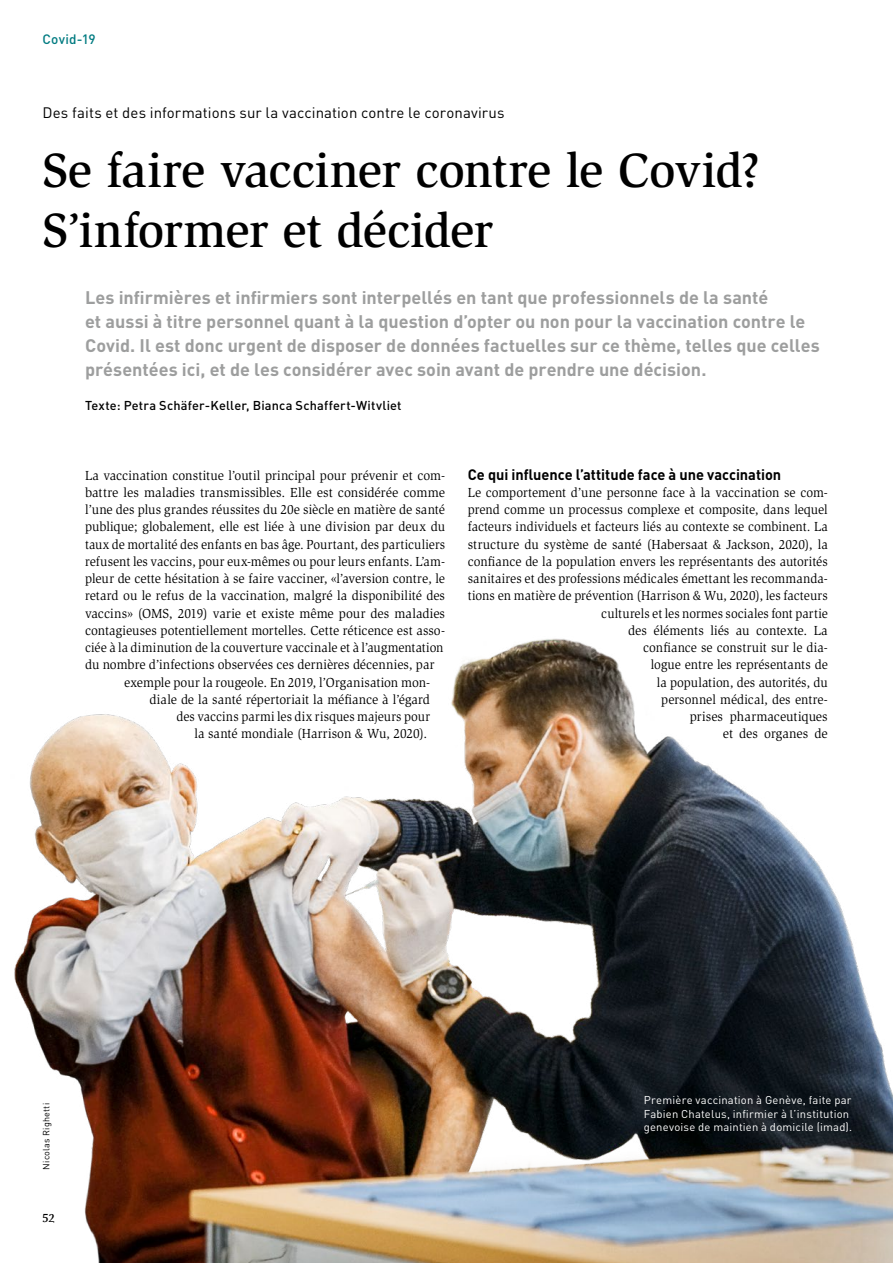
<style>
.page{position:relative;width:893px;height:1263px;background:#fff}
.page>*{position:absolute;margin:0;border:0;box-sizing:border-box;transform-origin:0 0}
.t1{font:500 49.5px/60px "Slimbach Std";letter-spacing:-.01em;color:#000}
.t2{font:700 18px/24px "DIN Pro";color:#9d9e9e}
.t3{font:15px "DIN Pro";letter-spacing:.005em;color:#000}
.t4{font:700 15px "DIN Pro";color:#000}
.t5{font:13.5px/17.2px "Slimbach Std";letter-spacing:.005em;color:#000;text-align:right;scale:.94 1}
.t6{font:13.5px "Slimbach Std";letter-spacing:.005em;color:#000;scale:.95 1}
.t7{font:13.5px "Slimbach Std";letter-spacing:.005em;color:#000;scale:.96 1}
.t8{font:13.5px "Slimbach Std";letter-spacing:.005em;color:#000;scale:.93 1}
.t9{font:500 13.5px "DIN Pro";letter-spacing:.01em;color:#007b81}
.t10{font:500 12.75px "DIN Pro";letter-spacing:.015em;color:#000}
.t11{font:700 12px "Esta Pro";color:#000}
.t12{font:11.25px/13.5px "DIN Pro";letter-spacing:.02em;color:#fff}
.t13{font:9px "DIN Pro";letter-spacing:.025em;color:#000}
</style>
<div class="page">
<img style="left:14px;top:638px;width:879px;height:625px">
<p class="t9" style="left:43px;top:30px;width:55px">Covid-19</p>
<p class="t3" style="left:43px;top:103px;width:464px">Des faits et des informations sur la vaccination contre le coronavirus</p>
<h1 class="t1" style="left:43px;top:140px;width:720px">Se faire vacciner contre le Covid?<br>S’informer et décider</h1>
<p class="t2" style="left:85px;top:284px;width:736px">Les infirmières et infirmiers sont interpellés en tant que professionnels de la santé<br>et aussi à titre personnel quant à la question d’opter ou non pour la vaccination contre le Covid. Il est donc urgent de disposer de données factuelles sur ce thème, telles que celles présentées ici, et de les considérer avec soin avant de prendre une décision.</p>
<p class="t10" style="left:85px;top:397px;width:318px">Texte: Petra Schäfer-Keller, Bianca Schaffert-Witvliet</p>
<p class="t6" style="left:85px;top:467px;width:380px">La vaccination constitue l’outil principal pour prévenir et com-</p>
<p class="t7" style="left:85px;top:485px;width:377px">battre les maladies transmissibles. Elle est considérée comme</p>
<p class="t6" style="left:85px;top:502px;width:380px">l’une des plus grandes réussites du 20e siècle en matière de santé</p>
<p class="t6" style="left:85px;top:519px;width:380px">publique; globalement, elle est liée à une division par deux du</p>
<p class="t8" style="left:85px;top:536px;width:389px">taux de mortalité des enfants en bas âge. Pourtant, des particuliers</p>
<p class="t5" style="left:85px;top:553px;width:384px">refusent les vaccins, pour eux-mêmes ou pour leurs enfants. L’am-</p>
<p class="t6" style="left:85px;top:571px;width:380px">pleur de cette hésitation à se faire vacciner, «l’aversion contre, le</p>
<p class="t6" style="left:85px;top:588px;width:380px">retard ou le refus de la vaccination, malgré la disponibilité des</p>
<p class="t7" style="left:85px;top:605px;width:377px">vaccins» (OMS, 2019) varie et existe même pour des maladies</p>
<p class="t6" style="left:85px;top:623px;width:380px">contagieuses potentiellement mortelles. Cette réticence est asso-</p>
<p class="t5" style="left:85px;top:639px;width:383px">ciée à la diminution de la couverture vaccinale et à l’augmentation</p>
<p class="t6" style="left:85px;top:657px;width:369px">du nombre d’infections observées ces dernières décennies, par</p>
<p class="t6" style="left:124px;top:674px;width:324px">exemple pour la rougeole. En 2019, l’Organisation mon-</p>
<p class="t6" style="left:150px;top:692px;width:297px">diale de la santé répertoriait la méfiance à l’égard</p>
<p class="t5" style="left:177px;top:708px;width:271px">des vaccins parmi les dix risques majeurs pour</p>
<p class="t6" style="left:195px;top:726px;width:246px">la santé mondiale (Harrison &amp; Wu, 2020).</p>
<p class="t4" style="left:468px;top:464px;width:315px">Ce qui influence l’attitude face à une vaccination</p>
<p class="t5" style="left:468px;top:484px;width:384px">Le comportement d’une personne face à la vaccination se com&shy;prend comme un processus complexe et composite, dans lequel facteurs individuels et facteurs liés au contexte se combinent. La structure du système de santé (Habersaat &amp; Jackson, 2020), la confiance de la population envers les représentants des autorités sanitaires et des professions médicales émettant les recommanda&shy;tions en matière de prévention (Harrison &amp; Wu, 2020), les facteurs culturels et les normes sociales font partie<br>des éléments liés au contexte. La<br>confiance se construit sur le dia-<br>logue entre les représentants de<br>la population, des autorités, du<br>personnel médical, des entre-<br>prises pharmaceutiques<br>et des organes de</p>
<p class="t13" style="left:40px;top:1170px;width:68px;rotate:-90deg">Nicolas Righetti</p>
<p class="t11" style="left:43px;top:1209px;width:14px">52</p>
<p class="t12" style="left:644px;top:1093px;width:210px">Première vaccination à Genève, faite par<br>Fabien Chatelus, infirmier à l’institution genevoise de maintien à domicile (imad).</p>
</div>
